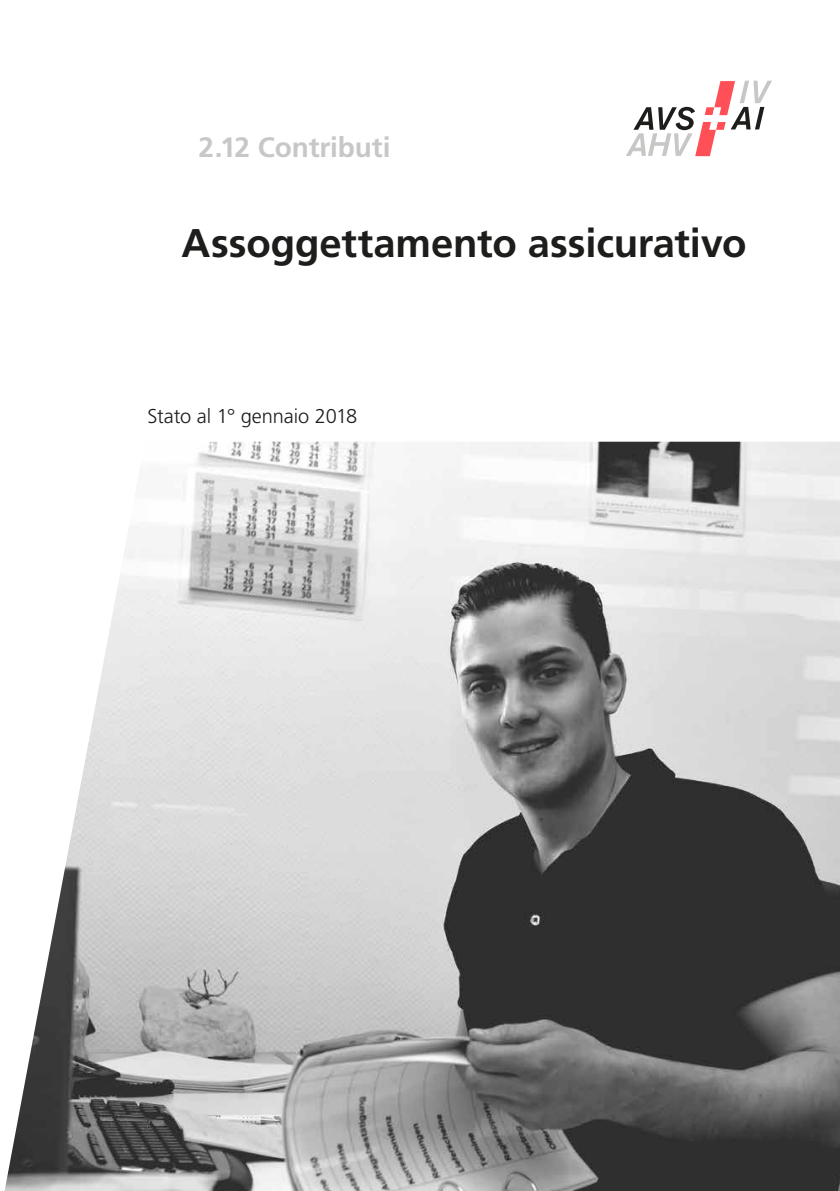
<style>
.page{position:relative;width:840px;height:1191px;background:#fff}
.page>*{position:absolute;margin:0;border:0;box-sizing:border-box;transform-origin:0 0}
.MB_Titel{font:700 40px "Frutiger LT Std";letter-spacing:-.005em;color:#1d1d1b}
.MB_Gruppe_Titelseite{font:700 28px "Frutiger LT Std";letter-spacing:-.005em;color:#c7c7c6}
.MB_Titel-2{font:300 20px "Frutiger LT Std";letter-spacing:-.005em;color:#1d1d1b}
</style>
<div class="page">
<svg style="left:626px;top:81px;width:145px;height:75px"></svg>
<img style="left:4px;top:442px;width:835px;height:749px">
<p class="MB_Gruppe_Titelseite" style="left:198px;top:131px;width:193px">2.12 Contributi</p>
<p class="MB_Titel" style="left:181px;top:219px;width:566px">Assoggettamento assicurativo</p>
<p class="MB_Titel-2" style="left:147px;top:405px;width:211px">Stato al 1° gennaio 2018</p>
</div>
